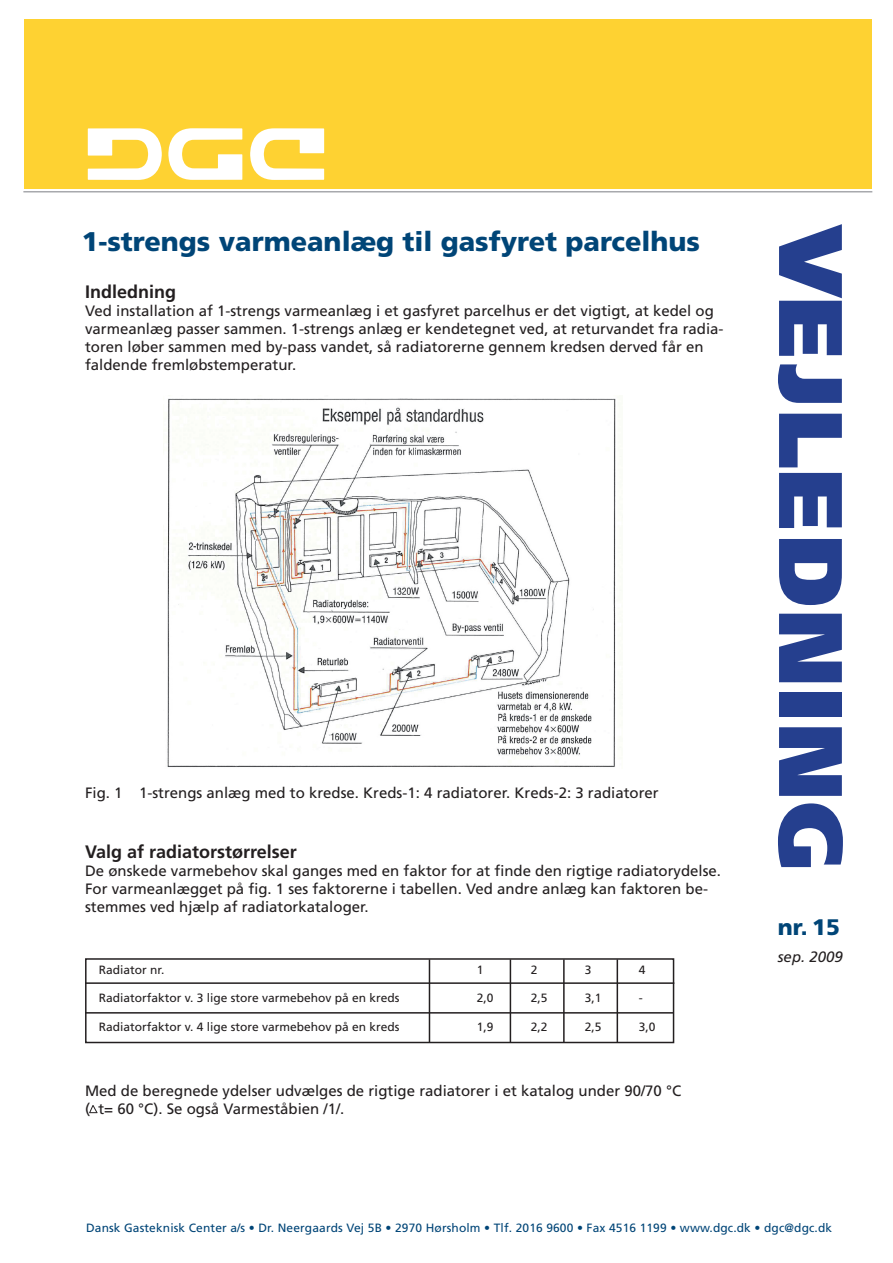
<style>
.page{position:relative;width:893px;height:1263px;background:#fff}
.page>*{position:absolute;margin:0;border:0;box-sizing:border-box;transform-origin:0 0}
.t1{font:900 90px "Frutiger LT";letter-spacing:.02em;color:#253f8e}
.t2{font:900 27px "Frutiger LT";color:#004577}
.t3{font:900 22.5px "Frutiger LT";color:#004577}
.t4{font:700 18px "Frutiger LT";color:#231f20}
.t5{font:15px/18px "Frutiger LT";color:#231f20}
.t6{font:italic 15px "Frutiger LT";color:#231f20}
.t7{font:12px "Frutiger LT";color:#231f20}
.t8{font:12px "Frutiger LT";letter-spacing:.01em;color:#004577}
</style>
<div class="page">
<div style="left:24px;top:19px;width:848px;height:169px;background:#fed232"></div>
<svg style="left:88px;top:128px;width:74px;height:52px"></svg>
<svg style="left:168px;top:128px;width:74px;height:52px"></svg>
<svg style="left:250px;top:128px;width:74px;height:52px"></svg>
<hr style="left:23px;top:191px;width:849px;height:1px;background:#a8a9ad">
<div style="left:85px;top:958px;width:589px;height:85px;border:2px solid #231f20"></div>
<hr style="left:85px;top:982px;width:589px;height:2px;background:#231f20">
<hr style="left:85px;top:1012px;width:588px;height:1px;background:#231f20">
<hr style="left:429px;top:959px;width:1px;height:84px;background:#231f20">
<hr style="left:510px;top:959px;width:1px;height:84px;background:#231f20">
<hr style="left:563px;top:959px;width:2px;height:84px;background:#231f20">
<hr style="left:617px;top:959px;width:1px;height:84px;background:#231f20">
<img style="left:167px;top:398px;width:456px;height:369px">
<svg style="left:89px;top:1105px;width:9px;height:9px"></svg>
<h2 class="t2" style="left:82px;top:225px;width:620px">1-strengs varmeanlæg til gasfyret parcelhus</h2>
<p class="t4" style="left:85px;top:282px;width:93px">Indledning</p>
<p class="t5" style="left:85px;top:302px;width:640px">Ved installation af 1-strengs varmeanlæg i et gasfyret parcelhus er det vigtigt, at kedel og varmeanlæg passer sammen. 1-strengs anlæg er kendetegnet ved, at returvandet fra radia&shy;toren løber sammen med by-pass vandet, så radiatorerne gennem kredsen derved får en faldende fremløbstemperatur.</p>
<p class="t5" style="left:85px;top:784px;width:575px">Fig. 1 1-strengs anlæg med to kredse. Kreds-1: 4 radiatorer. Kreds-2: 3 radiatorer</p>
<p class="t4" style="left:85px;top:841px;width:213px">Valg af radiatorstørrelser</p>
<p class="t5" style="left:85px;top:862px;width:638px">De ønskede varmebehov skal ganges med en faktor for at finde den rigtige radiatorydelse.<br>For varmeanlægget på fig. 1 ses faktorerne i tabellen. Ved andre anlæg kan faktoren be&shy;stemmes ved hjælp af radiatorkataloger.</p>
<p class="t7" style="left:99px;top:962px;width:67px">Radiator nr.</p>
<p class="t7" style="left:477px;top:962px;width:8px">1</p>
<p class="t7" style="left:531px;top:962px;width:8px">2</p>
<p class="t7" style="left:585px;top:962px;width:8px">3</p>
<p class="t7" style="left:639px;top:962px;width:8px">4</p>
<p class="t7" style="left:99px;top:991px;width:302px">Radiatorfaktor v. 3 lige store varmebehov på en kreds</p>
<p class="t7" style="left:477px;top:991px;width:18px">2,0</p>
<p class="t7" style="left:531px;top:991px;width:18px">2,5</p>
<p class="t7" style="left:585px;top:991px;width:18px">3,1</p>
<p class="t7" style="left:639px;top:991px;width:5px">-</p>
<p class="t7" style="left:99px;top:1020px;width:302px">Radiatorfaktor v. 4 lige store varmebehov på en kreds</p>
<p class="t7" style="left:477px;top:1020px;width:18px">1,9</p>
<p class="t7" style="left:531px;top:1020px;width:18px">2,2</p>
<p class="t7" style="left:585px;top:1020px;width:18px">2,5</p>
<p class="t7" style="left:639px;top:1020px;width:18px">3,0</p>
<p class="t5" style="left:85px;top:1081px;width:598px">Med de beregnede ydelser udvælges de rigtige radiatorer i et katalog under 90/70 °C ( t= 60 °C). Se også Varmeståbien /1/.</p>
<h1 class="t1" style="left:865px;top:225px;width:648px;rotate:90deg">VEJLEDNING</h1>
<h3 class="t3" style="left:778px;top:913px;width:63px">nr. 15</h3>
<p class="t6" style="left:778px;top:948px;width:67px">sep. 2009</p>
<p class="t8" style="left:86px;top:1220px;width:747px">Dansk Gasteknisk Center a/s • Dr. Neergaards Vej 5B • 2970 Hørsholm • Tlf. 2016 9600 • Fax 4516 1199 • www.dgc.dk • dgc@dgc.dk</p>
</div>
